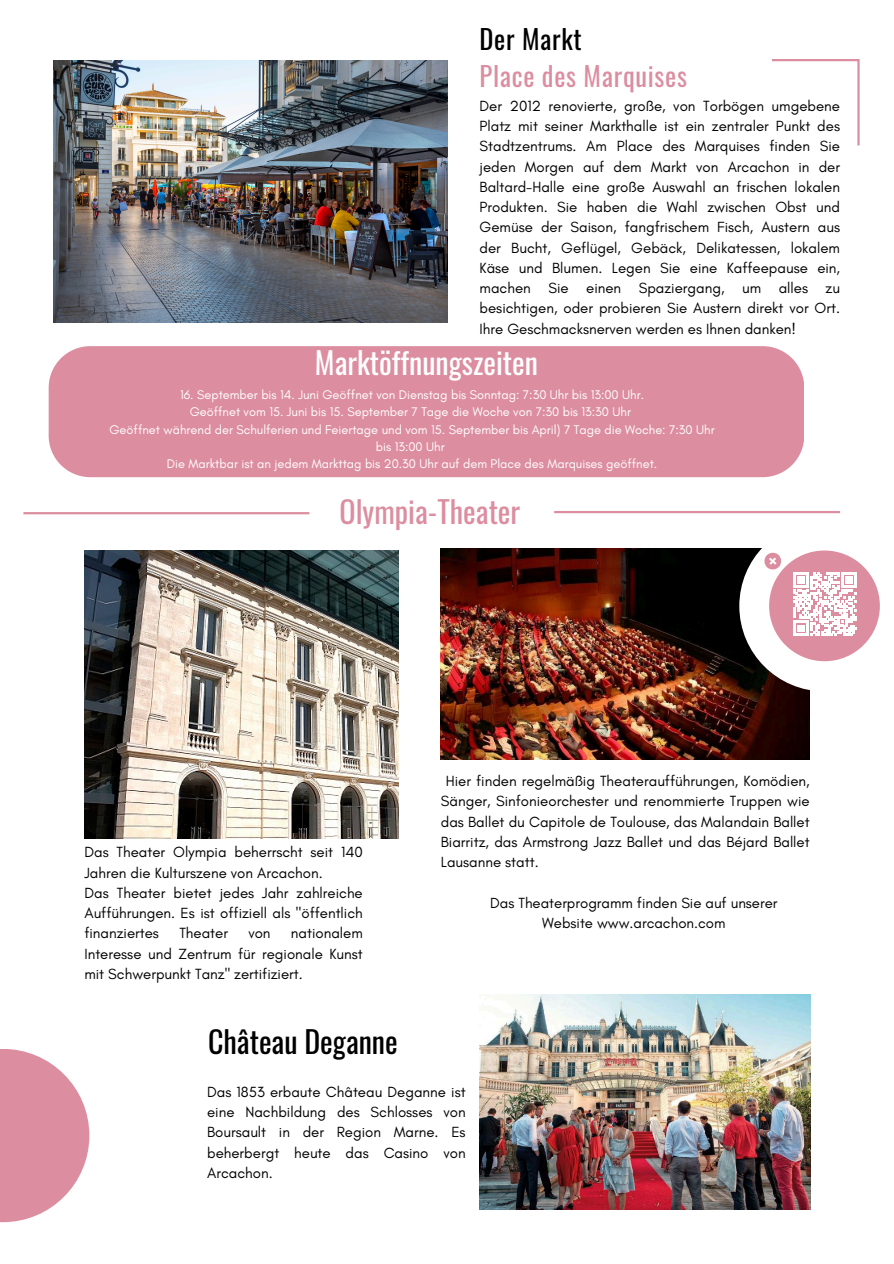
<style>
.page{position:relative;width:894px;height:1264px;background:#fff}
.page>*{position:absolute;margin:0;border:0;box-sizing:border-box;transform-origin:0 0}
.t1{font:30px "Oswald";color:#fff}
.t2{font:30px "Oswald";color:#dc8ea0}
.t3{font:30px "Oswald";color:#000}
.t4{font:26.55px/37.2px "Oswald";letter-spacing:.025em;color:#dc8ea0}
.t5{font:15px/20.2px "Glacial Indifference";color:#000;text-align:justify}
.t6{font:12.75px/17.2px "Glacial Indifference";color:#fff;text-align:center}
.s1{color:#000}
</style>
<div class="page">
<div style="left:49px;top:346px;width:754px;height:131px;background:#dc8ea0"></div>
<svg style="left:0;top:1049px;width:89px;height:173px;fill:#dc8ea0"></svg>
<hr style="left:771px;top:59px;width:87px;height:2px;background:#dc8ea0">
<hr style="left:857px;top:59px;width:2px;height:86px;background:#dc8ea0">
<hr style="left:23px;top:512px;width:286px;height:2px;background:#dc8ea0">
<hr style="left:554px;top:511px;width:285px;height:2px;background:#dc8ea0">
<img style="left:479px;top:994px;width:331px;height:215px">
<img style="left:441px;top:548px;width:368px;height:211px">
<svg style="left:739px;top:548px;width:141px;height:143px"></svg>
<img style="left:53px;top:60px;width:394px;height:262px">
<img style="left:84px;top:550px;width:314px;height:288px">
<h1 class="t4" style="left:479px;top:20px;width:209px"><span class="s1">Der Markt<br></span>Place des Marquises</h1>
<p class="t5" style="left:479px;top:95px;width:362px">Der 2012 renovierte, große, von Torbögen umgebene Platz mit seiner Markthalle ist ein zentraler Punkt des Stadtzentrums. Am Place des Marquises finden Sie jeden Morgen auf dem Markt von Arcachon in der Baltard-Halle eine große Auswahl an frischen lokalen Produkten. Sie haben die Wahl zwischen Obst und Gemüse der Saison, fangfrischem Fisch, Austern aus der Bucht, Geflügel, Gebäck, Delikatessen, lokalem Käse und Blumen. Legen Sie eine Kaffeepause ein, machen Sie einen Spaziergang, um alles zu besichtigen, oder probieren Sie Austern direkt vor Ort.<br>Ihre Geschmacksnerven werden es Ihnen danken!</p>
<p class="t1" style="left:315px;top:339px;width:224px">Marktöffnungszeiten</p>
<p class="t6" style="left:180px;top:386px;width:465px">16. September bis 14. Juni Geöffnet von Dienstag bis Sonntag: 7:30 Uhr bis 13:00 Uhr.</p>
<p class="t6" style="left:190px;top:403px;width:442px">Geöffnet vom 15. Juni bis 15. September 7 Tage die Woche von 7:30 bis 13:30 Uhr</p>
<p class="t6" style="left:109px;top:420px;width:606px">Geöffnet während der Schulferien und Feiertage und vom 15. September bis April) 7 Tage die Woche: 7:30 Uhr bis 13:00 Uhr</p>
<p class="t6" style="left:167px;top:455px;width:491px">Die Marktbar ist an jedem Markttag bis 20.30 Uhr auf dem Place des Marquises geöffnet.</p>
<h3 class="t2" style="left:339px;top:488px;width:182px">Olympia-Theater</h3>
<p class="t5" style="left:84px;top:841px;width:280px;text-align:left">Das Theater Olympia beherrscht seit 140<br>Jahren die Kulturszene von Arcachon.<br>Das Theater bietet jedes Jahr zahlreiche Aufführungen. Es ist offiziell als "öffentlich finanziertes</p>
<p class="t5" style="left:84px;top:922px;width:280px;text-indent:206px">nationalem Interesse und Zentrum für regionale Kunst mit Schwerpunkt Tanz" zertifiziert.</p>
<p class="t5" style="left:179px;top:922px;width:50px">Theater</p>
<p class="t5" style="left:248px;top:922px;width:24px">von</p>
<h3 class="t3" style="left:208px;top:1018px;width:191px">Château Deganne</h3>
<h3 class="t5" style="left:441px;top:770px;width:370px;text-indent:5px">Hier finden regelmäßig Theateraufführungen, Komödien, Sänger, Sinfonieorchester und renommierte Truppen wie das Ballet du Capitole de Toulouse, das Malandain Ballet Biarritz, das Armstrong Jazz Ballet und das Béjard Ballet Lausanne statt.</h3>
<h3 class="t5" style="left:490px;top:892px;width:289px;text-align:center">Das Theaterprogramm finden Sie auf unserer<br>Website www.arcachon.com</h3>
<h1 class="t5" style="left:207px;top:1081px;width:260px">Das 1853 erbaute Château Deganne ist eine Nachbildung des Schlosses von Boursault in der Region Marne. Es beherbergt heute das Casino von Arcachon.</h1>
</div>
